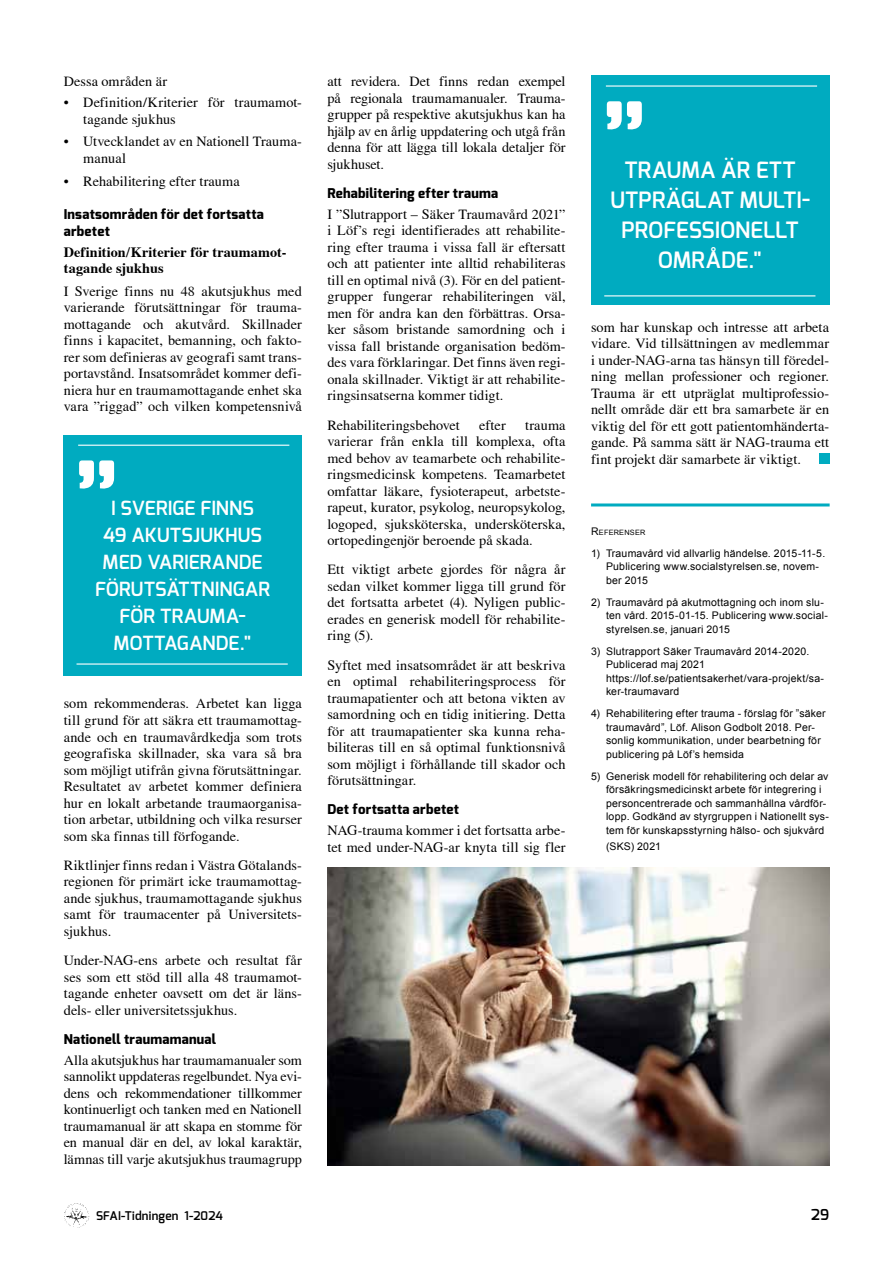
<style>
.page{position:relative;width:893px;height:1263px;background:#fff}
.page>*{position:absolute;margin:0;border:0;box-sizing:border-box;transform-origin:0 0}
.t1{font:600 22.5px/30px "Exo";color:#fff;text-align:center}
.t2{font:600 19.5px/27px "Exo";letter-spacing:.005em;color:#fff;text-align:center}
.t3{font:600 15px "Exo";color:#000}
.t4{font:14.25px/16.5px "Times";letter-spacing:.005em;color:#000;text-align:justify}
.t5{font:700 14.25px/16.5px "Times";letter-spacing:.005em;color:#000}
.t6{font:800 13.5px/16.5px "Exo";letter-spacing:.02em;color:#000}
.t7{font:600 12px "Exo";letter-spacing:.02em;color:#000}
.t8{font:10.5px/13.5px "Arial";letter-spacing:.02em;color:#000}
.t9{font:7.35px "Arial";letter-spacing:.02em;color:#000}
.s1{font-size:10.5px}
</style>
<div class="page">
<img style="left:64px;top:1203px;width:25px;height:25px">
<div style="left:819px;top:453px;width:10px;height:11px;background:#00abc0"></div>
<div style="left:63px;top:435px;width:239px;height:240px;background:#00abc0"></div>
<hr style="left:78px;top:445px;width:211px;height:1px;background:#fff">
<hr style="left:77px;top:663px;width:211px;height:2px;background:#fff">
<svg style="left:79px;top:460px;width:35px;height:29px"></svg>
<div style="left:591px;top:76px;width:239px;height:229px;background:#00abc0"></div>
<hr style="left:606px;top:85px;width:211px;height:2px;background:#fff">
<hr style="left:604px;top:295px;width:211px;height:1px;background:#fff">
<svg style="left:607px;top:101px;width:35px;height:29px"></svg>
<img style="left:327px;top:867px;width:502px;height:298px">
<hr style="left:591px;top:503px;width:239px;height:3px;background:#00abc0">
<p class="t4" style="left:64px;top:73px;width:105px">Dessa områden är</p>
<p class="t4" style="left:83px;top:94px;width:220px;text-indent:-19px">• Definition/Kriterier för traumamot&shy;tagande sjukhus</p>
<p class="t4" style="left:83px;top:133px;width:220px;text-indent:-20px">• Utvecklandet av en Nationell Trauma&shy;manual</p>
<p class="t4" style="left:64px;top:173px;width:178px">• Rehabilitering efter trauma</p>
<p class="t6" style="left:64px;top:206px;width:202px">Insatsområden för det fortsatta arbetet</p>
<p class="t5" style="left:64px;top:242px;width:224px">Definition/Kriterier för traumamot&shy;tagande sjukhus</p>
<p class="t4" style="left:64px;top:283px;width:240px">I Sverige finns nu 48 akutsjukhus med varierande förutsättningar för trauma&shy;mottagande och akutvård. Skillnader finns i kapacitet, bemanning, och fakto&shy;rer som definieras av geografi samt trans&shy;portavstånd. Insatsområdet kommer defi&shy;niera hur en traumamottagande enhet ska vara ”riggad” och vilken kompetensnivå</p>
<h2 class="t2" style="left:95px;top:494px;width:176px">I SVERIGE FINNS<br>49 AKUTSJUKHUS<br>MED VARIERANDE<br>FÖRUTSÄTTNINGAR<br>FÖR TRAUMA-<br>MOTTAGANDE."</h2>
<p class="t4" style="left:64px;top:695px;width:240px">som rekommenderas. Arbetet kan ligga till grund för att säkra ett traumamottag&shy;ande och en traumavårdkedja som trots geografiska skillnader, ska vara så bra som möjligt utifrån givna förutsättningar.<br>Resultatet av arbetet kommer definiera hur en lokalt arbetande traumaorganisa&shy;tion arbetar, utbildning och vilka resurser som ska finnas till förfogande.</p>
<p class="t4" style="left:64px;top:857px;width:240px">Riktlinjer finns redan i Västra Götalands&shy;regionen för primärt icke traumamottag&shy;ande sjukhus, traumamottagande sjukhus samt för traumacenter på Universitets&shy;sjukhus.</p>
<p class="t4" style="left:64px;top:952px;width:240px">Under-NAG-ens arbete och resultat får ses som ett stöd till alla 48 traumamot&shy;tagande enheter oavsett om det är läns&shy;dels- eller universitetssjukhus.</p>
<p class="t6" style="left:64px;top:1031px;width:154px">Nationell traumamanual</p>
<p class="t4" style="left:64px;top:1051px;width:240px">Alla akutsjukhus har traumamanualer som sannolikt uppdateras regelbundet. Nya evi&shy;dens och rekommendationer tillkommer kontinuerligt och tanken med en Nationell traumamanual är att skapa en stomme för en manual där en del, av lokal karaktär, lämnas till varje akutsjukhus traumagrupp</p>
<p class="t4" style="left:327px;top:73px;width:240px">att revidera. Det finns redan exempel på regionala traumamanualer. Trauma&shy;grupper på respektive akutsjukhus kan ha hjälp av en årlig uppdatering och utgå från denna för att lägga till lokala detaljer för sjukhuset.</p>
<p class="t6" style="left:327px;top:185px;width:172px">Rehabilitering efter trauma</p>
<p class="t4" style="left:327px;top:206px;width:240px">I ”Slutrapport – Säker Traumavård 2021” i Löf’s regi identifierades att rehabilite&shy;ring efter trauma i vissa fall är eftersatt och att patienter inte alltid rehabiliteras till en optimal nivå (3). För en del patient&shy;grupper fungerar rehabiliteringen väl, men för andra kan den förbättras. Orsa&shy;ker såsom bristande samordning och i vissa fall bristande organisation bedöm&shy;des vara förklaringar. Det finns även regi&shy;onala skillnader. Viktigt är att rehabilite&shy;ringsinsatserna kommer tidigt.</p>
<p class="t4" style="left:327px;top:416px;width:134px">Rehabiliteringsbehovet</p>
<p class="t4" style="left:479px;top:416px;width:28px">efter</p>
<p class="t4" style="left:327px;top:416px;width:240px;text-indent:198px">trauma varierar från enkla till komplexa, ofta med behov av teamarbete och rehabilite&shy;ringsmedicinsk kompetens. Teamarbetet omfattar läkare, fysioterapeut, arbetste&shy;rapeut, kurator, psykolog, neuropsykolog, logoped, sjuksköterska, undersköterska, ortopedingenjör beroende på skada.</p>
<p class="t4" style="left:327px;top:561px;width:240px">Ett viktigt arbete gjordes för några år sedan vilket kommer ligga till grund för det fortsatta arbetet (4). Nyligen public&shy;erades en generisk modell för rehabilite&shy;ring (5).</p>
<p class="t4" style="left:327px;top:656px;width:240px">Syftet med insatsområdet är att beskriva en optimal rehabiliteringsprocess för traumapatienter och att betona vikten av samordning och en tidig initiering. Detta för att traumapatienter ska kunna reha&shy;biliteras till en så optimal funktionsnivå som möjligt i förhållande till skador och förutsättningar.</p>
<p class="t6" style="left:327px;top:801px;width:133px">Det fortsatta arbetet</p>
<p class="t4" style="left:327px;top:822px;width:240px">NAG-trauma kommer i det fortsatta arbe&shy;tet med under-NAG-ar knyta till sig fler</p>
<h1 class="t1" style="left:610px;top:155px;width:201px">TRAUMA ÄR ETT<br>UTPRÄGLAT MULTI-<br>PROFESSIONELLT<br>OMRÅDE."</h1>
<p class="t4" style="left:591px;top:319px;width:240px">som har kunskap och intresse att arbeta vidare. Vid tillsättningen av medlemmar i under-NAG-arna tas hänsyn till föredel&shy;ning mellan professioner och regioner.<br>Trauma är ett utpräglat multiprofessio&shy;nellt område där ett bra samarbete är en viktig del för ett gott patientomhänderta&shy;gande. På samma sätt är NAG-trauma ett fint projekt där samarbete är viktigt.</p>
<p class="t9" style="left:591px;top:527px;width:55px"><span class="s1">R</span>EFERENSER</p>
<p class="t8" style="left:606px;top:546px;width:221px;text-indent:-15px">1) Traumavård vid allvarlig händelse. 2015-11-5.<br>Publicering www.socialstyrelsen.se, novem&shy;ber 2015</p>
<p class="t8" style="left:606px;top:595px;width:223px;text-indent:-15px">2) Traumavård på akutmottagning och inom slu&shy;ten vård. 2015-01-15. Publicering www.social&shy;styrelsen.se, januari 2015</p>
<p class="t8" style="left:606px;top:644px;width:220px;text-indent:-15px">3) Slutrapport Säker Traumavård 2014-2020.<br>Publicerad maj 2021 https://lof.se/patientsakerhet/vara-projekt/sa&shy;ker-traumavard</p>
<p class="t8" style="left:606px;top:707px;width:221px;text-indent:-15px">4) Rehabilitering efter trauma - förslag för ”säker traumavård”, Löf. Alison Godbolt 2018. Per&shy;sonlig kommunikation, under bearbetning för publicering på Löf’s hemsida</p>
<p class="t8" style="left:606px;top:769px;width:224px;text-indent:-15px">5) Generisk modell för rehabilitering och delar av försäkringsmedicinskt arbete för integrering i personcentrerade och sammanhållna vårdför&shy;lopp. Godkänd av styrgruppen i Nationellt sys&shy;tem för kunskapsstyrning hälso- och sjukvård</p>
<p class="t8" style="left:606px;top:840px;width:56px">(SKS) 2021</p>
<p class="t7" style="left:96px;top:1208px;width:128px">SFAI-Tidningen 1-2024</p>
<p class="t3" style="left:811px;top:1205px;width:20px">29</p>
</div>
